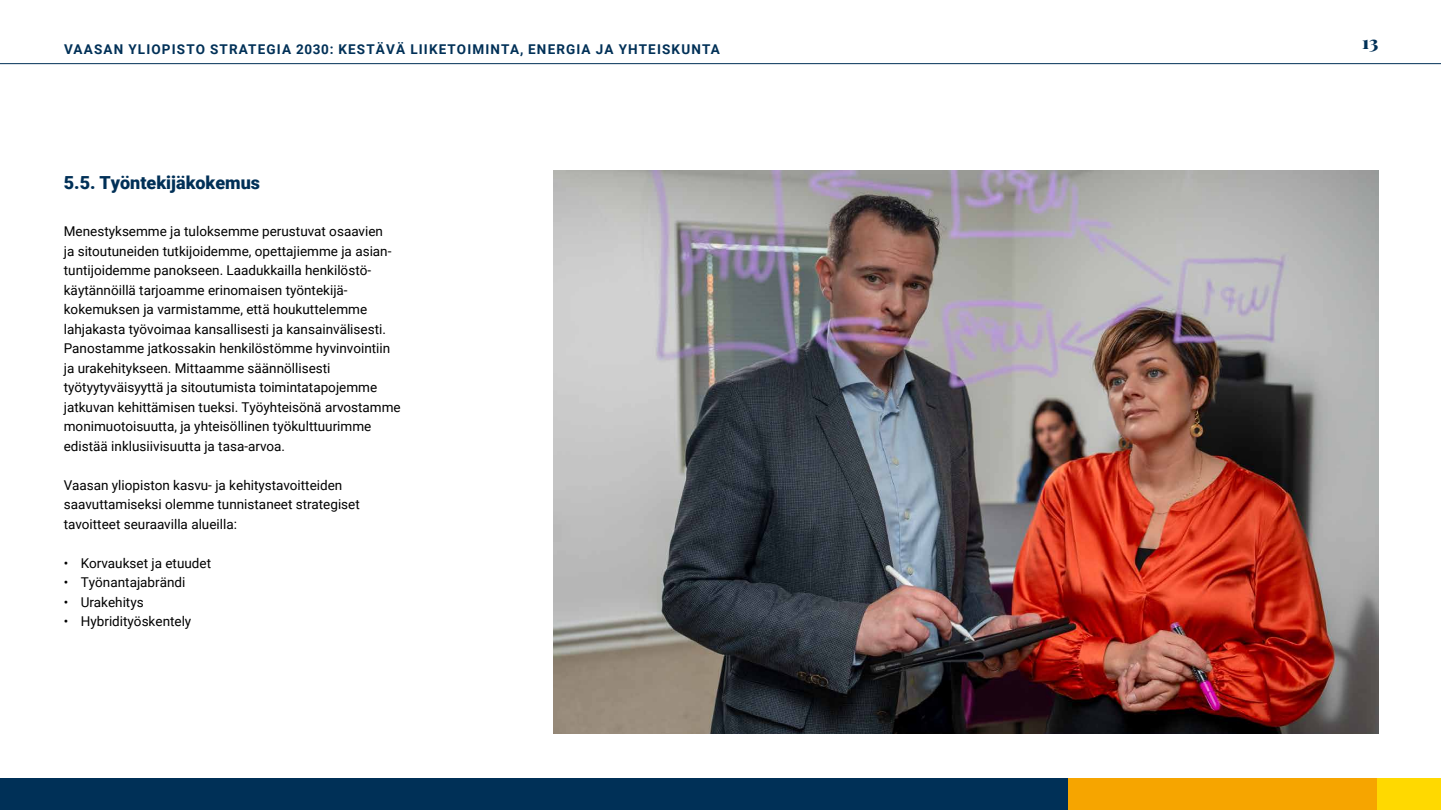
<style>
.page{position:relative;width:1441px;height:810px;background:#fff}
.page>*{position:absolute;margin:0;border:0;box-sizing:border-box;transform-origin:0 0}
.t1{font:900 18px "Roboto";color:#003057}
.t2{font:900 18px "Playfair Display";color:#003057}
.t3{font:13.5px/19.5px "Roboto";color:#000}
.t4{font:700 13.5px "Roboto";letter-spacing:.085em;color:#003057}
</style>
<div class="page">
<div style="left:1354px;top:778px;width:86px;height:32px;background:#ffd900"></div>
<div style="left:1067px;top:778px;width:309px;height:32px;background:#f6a500"></div>
<div style="left:0;top:778px;width:1067px;height:32px;background:#003057"></div>
<hr style="left:0;top:63px;width:1440px;height:1px;background:#003057">
<img style="left:553px;top:170px;width:825px;height:563px">
<p class="t4" style="left:64px;top:40px;width:657px">VAASAN YLIOPISTO STRATEGIA 2030: KESTÄVÄ LIIKETOIMINTA, ENERGIA JA YHTEISKUNTA</p>
<h1 class="t1" style="left:64px;top:170px;width:198px">5.5. Työntekijäkokemus</h1>
<p class="t3" style="left:64px;top:221px;width:338px">Menestyksemme ja tuloksemme perustuvat osaavien<br>ja sitoutuneiden tutkijoidemme, opettajiemme ja asian&shy;tuntijoidemme panokseen. Laadukkailla henkilöstö&shy;käytännöillä tarjoamme erinomaisen työntekijä&shy;kokemuksen ja varmistamme, että houkuttelemme lahjakasta työvoimaa kansallisesti ja kansainvälisesti.<br>Panostamme jatkossakin henkilöstömme hyvinvointiin ja urakehitykseen. Mittaamme säännöllisesti työtyytyväisyyttä ja sitoutumista toimintatapojemme jatkuvan kehittämisen tueksi. Työyhteisönä arvostamme monimuotoisuutta, ja yhteisöllinen työkulttuurimme edistää inklusiivisuutta ja tasa-arvoa.</p>
<p class="t3" style="left:64px;top:475px;width:297px">Vaasan yliopiston kasvu- ja kehitystavoitteiden saavuttamiseksi olemme tunnistaneet strategiset tavoitteet seuraavilla alueilla:</p>
<p class="t3" style="left:64px;top:553px;width:149px">• Korvaukset ja etuudet</p>
<p class="t3" style="left:64px;top:572px;width:123px">• Työnantajabrändi</p>
<p class="t3" style="left:64px;top:592px;width:81px">• Urakehitys</p>
<p class="t3" style="left:64px;top:611px;width:129px">• Hybridityöskentely</p>
<h1 class="t2" style="left:1361px;top:28px;width:18px">13</h1>
</div>
